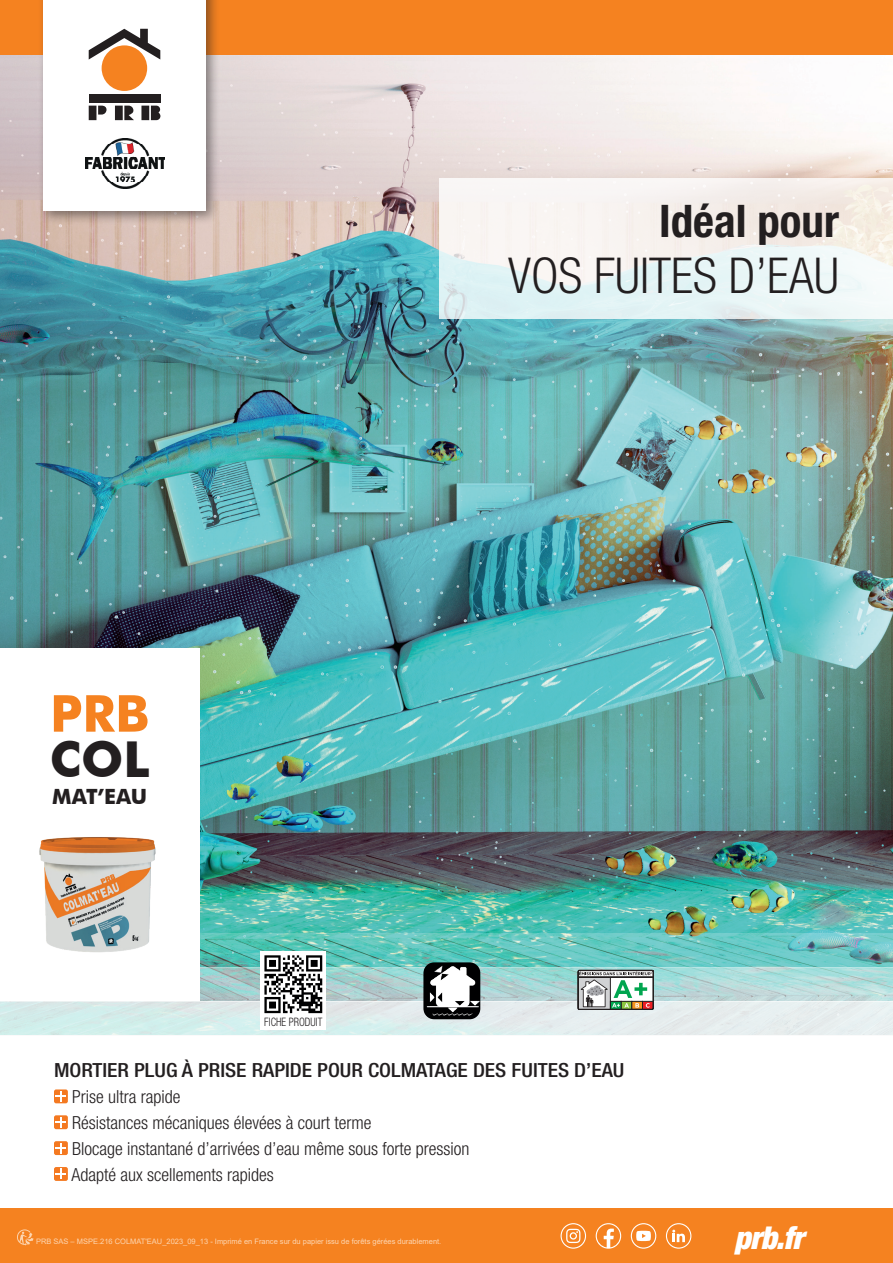
<style>
.page{position:relative;width:893px;height:1263px;background:#fff}
.page>*{position:absolute;margin:0;border:0;box-sizing:border-box;transform-origin:0 0}
.t1{font:700 51px "Futura BT";color:#f58220}
.t2{font:300 condensed 49.5px "Helvetica Neue LT Std";color:#231f20}
.t3{font:700 49.5px "Futura BT";color:#231f20}
.t4{font:700 condensed 45px "Helvetica Neue LT Std";color:#231f20}
.t5{font:italic 900 condensed 31.5px "Helvetica Neue LT Std";color:#fff}
.t6{font:700 21px "Futura BT";letter-spacing:-.01em;color:#231f20}
.t7{font:500 condensed 19.5px "Helvetica Neue LT Std";color:#231f20;scale:1.1 1}
.t8{font:300 condensed 18px/25.8px "Helvetica Neue LT Std";color:#231f20}
.t9{font:300 condensed 11.7px "Helvetica Neue LT Std";color:#231f20;scale:.9 1}
.t10{font:7.5px "Arial";color:#fdd5b0}
</style>
<div class="page">
<img style="left:0;top:54px;width:893px;height:879px">
<div style="left:0;top:1001px;width:893px;height:34px;background:linear-gradient(to right,#d1ece9,#ebedef)"></div>
<svg style="left:200px;top:967px;width:693px;height:34px"></svg>
<svg style="left:200px;top:933px;width:693px;height:34px"></svg>
<div style="left:0;top:1209px;width:893px;height:54px;background:#f58220"></div>
<svg style="left:631px;top:1223px;width:25px;height:26px"></svg>
<svg style="left:666px;top:1223px;width:25px;height:26px"></svg>
<svg style="left:561px;top:1223px;width:25px;height:26px"></svg>
<svg style="left:596px;top:1223px;width:25px;height:26px"></svg>
<div style="left:0;top:648px;width:200px;height:353px;background:#fff"></div>
<svg style="left:17px;top:1229px;width:17px;height:16px"></svg>
<div style="left:0;top:0;width:893px;height:54px;background:#f58220"></div>
<div style="left:38px;top:0;width:182px;height:225px;background:#231f20;opacity:.5"></div>
<div style="left:43px;top:0;width:163px;height:210px;background:#fff"></div>
<div style="left:102px;top:45px;width:45px;height:46px;background:#f58220;border-radius:50%"></div>
<div style="left:89px;top:94px;width:71px;height:8px;background:#231f20"></div>
<svg style="left:89px;top:29px;width:71px;height:31px"></svg>
<div style="left:89px;top:106px;width:7px;height:14px;background:#231f20"></div>
<svg style="left:98px;top:106px;width:9px;height:9px"></svg>
<div style="left:115px;top:106px;width:8px;height:14px;background:#231f20"></div>
<div style="left:141px;top:106px;width:8px;height:14px;background:#231f20"></div>
<svg style="left:124px;top:106px;width:10px;height:14px"></svg>
<svg style="left:151px;top:106px;width:9px;height:14px"></svg>
<img style="left:86px;top:138px;width:79px;height:50px">
<svg style="left:439px;top:179px;width:454px;height:140px;fill:#f4f4f3"></svg>
<div style="left:261px;top:951px;width:65px;height:79px;background:#fff"></div>
<svg style="left:264px;top:955px;width:58px;height:58px"></svg>
<img style="left:423px;top:962px;width:57px;height:57px">
<svg style="left:578px;top:970px;width:76px;height:40px"></svg>
<div style="left:54px;top:1089px;width:14px;height:14px;background:#f47921;border-radius:2px"></div>
<svg style="left:56px;top:1091px;width:10px;height:10px"></svg>
<div style="left:54px;top:1115px;width:14px;height:14px;background:#f47921;border-radius:2px"></div>
<svg style="left:56px;top:1117px;width:10px;height:10px"></svg>
<div style="left:54px;top:1141px;width:14px;height:14px;background:#f47921;border-radius:2px"></div>
<svg style="left:56px;top:1143px;width:10px;height:10px"></svg>
<div style="left:54px;top:1167px;width:14px;height:14px;background:#fdeee4"></div>
<div style="left:54px;top:1167px;width:14px;height:14px;background:#f47921;border-radius:2px"></div>
<svg style="left:56px;top:1169px;width:10px;height:10px"></svg>
<img style="left:39px;top:837px;width:117px;height:116px">
<h1 class="t1" style="left:50px;top:682px;width:101px">PRB</h1>
<h2 class="t3" style="left:50px;top:729px;width:101px">COL</h2>
<p class="t6" style="left:52px;top:783px;width:96px">MAT’EAU</p>
<h3 class="t4" style="left:659px;top:194px;width:181px">Idéal pour</h3>
<h2 class="t2" style="left:508px;top:247px;width:332px">VOS FUITES D’EAU</h2>
<p class="t9" style="left:264px;top:1015px;width:66px">FICHE PRODUIT</p>
<p class="t7" style="left:54px;top:1059px;width:520px">MORTIER PLUG À PRISE RAPIDE POUR COLMATAGE DES FUITES D’EAU</p>
<p class="t8" style="left:72px;top:1084px;width:399px">Prise ultra rapide<br>Résistances mécaniques élevées à court terme<br>Blocage instantané d’arrivées d’eau même sous forte pression Adapté aux scellements rapides</p>
<p class="t10" style="left:36px;top:1236px;width:407px">PRB SAS – MSPE.216 COLMAT'EAU_2023_09_13 - Imprimé en France sur du papier issu de forêts gérées durablement.</p>
<h3 class="t5" style="left:734px;top:1218px;width:71px">prb.fr</h3>
</div>
